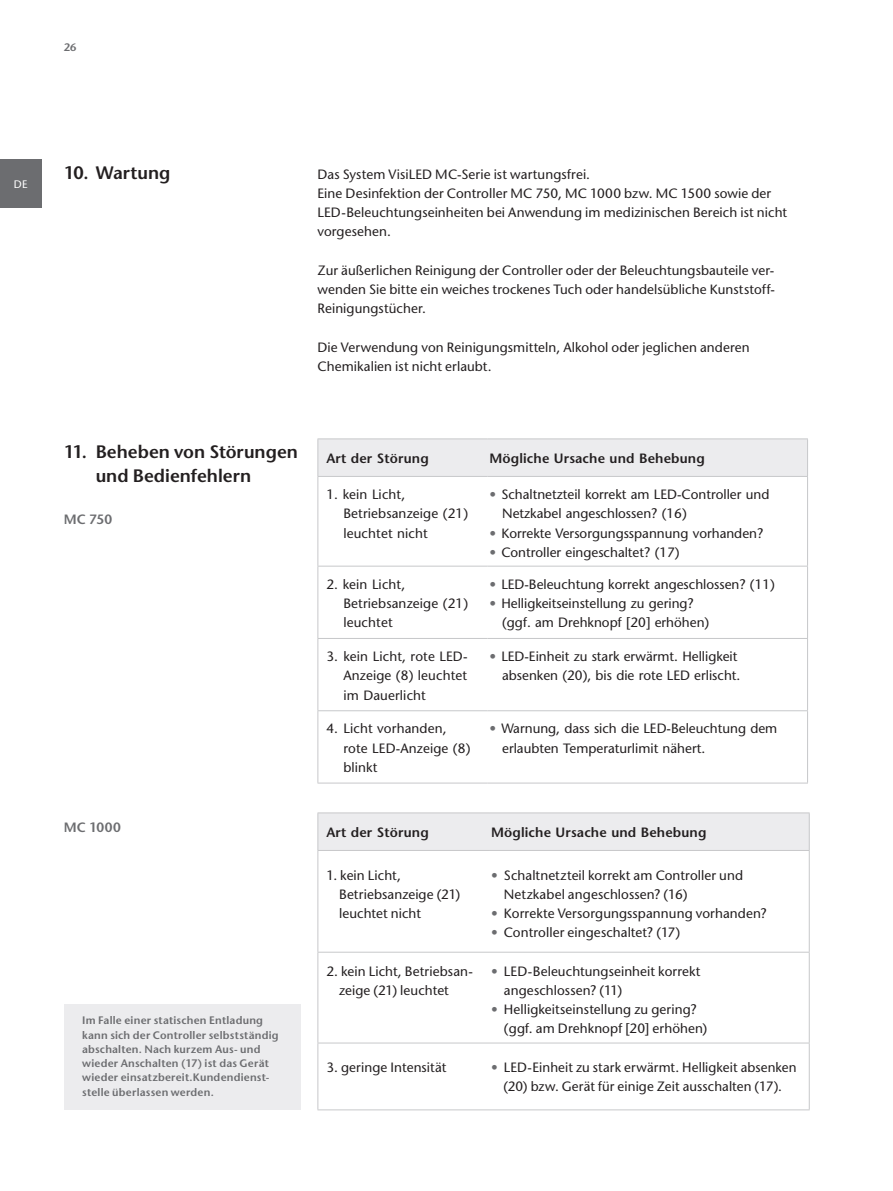
<style>
.page{position:relative;width:893px;height:1191px;background:#fff}
.page>*{position:absolute;margin:0;border:0;box-sizing:border-box;transform-origin:0 0}
.t1{font:600 18px/24px "Stone Sans Std";color:#231f20}
.t2{font:500 13.5px/19.2px "Stone Sans Std";letter-spacing:.005em;color:#231f20}
.t3{font:600 13.5px "Stone Sans Std";letter-spacing:.01em;color:#231f20}
.t4{font:600 13.5px "Stone Sans Std";letter-spacing:.01em;color:#6c6d70}
.t5{font:600 10.8px/14.2px "Stone Sans Std";letter-spacing:.02em;color:#6c6d70}
.t6{font:500 10.8px "Stone Sans Std";color:#fff}
.s1{color:#6c6d70}
</style>
<div class="page">
<div style="left:0;top:159px;width:41px;height:48px;background:#6c6d70"></div>
<div style="left:318px;top:439px;width:489px;height:37px;background:#ececee"></div>
<hr style="left:317px;top:566px;width:170px;height:1px;background:#c7c8ca">
<hr style="left:317px;top:638px;width:170px;height:1px;background:#c7c8ca">
<hr style="left:487px;top:638px;width:321px;height:1px;background:#c7c8ca">
<hr style="left:317px;top:710px;width:170px;height:1px;background:#c7c8ca">
<hr style="left:487px;top:710px;width:321px;height:1px;background:#c7c8ca">
<hr style="left:317px;top:782px;width:170px;height:1px;background:#c7c8ca">
<hr style="left:487px;top:782px;width:321px;height:1px;background:#c7c8ca">
<hr style="left:317px;top:477px;width:1px;height:89px;background:#c7c8ca">
<hr style="left:317px;top:566px;width:1px;height:72px;background:#c7c8ca">
<hr style="left:487px;top:566px;width:321px;height:1px;background:#c7c8ca">
<hr style="left:317px;top:639px;width:1px;height:71px;background:#c7c8ca">
<hr style="left:317px;top:711px;width:1px;height:71px;background:#c7c8ca">
<hr style="left:317px;top:438px;width:170px;height:1px;background:#c7c8ca">
<hr style="left:317px;top:439px;width:1px;height:37px;background:#c7c8ca">
<hr style="left:487px;top:438px;width:321px;height:1px;background:#c7c8ca">
<hr style="left:317px;top:476px;width:170px;height:1px;background:#c7c8ca">
<hr style="left:487px;top:476px;width:321px;height:1px;background:#c7c8ca">
<hr style="left:807px;top:439px;width:1px;height:37px;background:#c7c8ca">
<hr style="left:807px;top:477px;width:1px;height:89px;background:#c7c8ca">
<hr style="left:807px;top:566px;width:1px;height:72px;background:#c7c8ca">
<hr style="left:807px;top:639px;width:1px;height:71px;background:#c7c8ca">
<hr style="left:807px;top:711px;width:1px;height:71px;background:#c7c8ca">
<div style="left:318px;top:813px;width:491px;height:37px;background:#ececee"></div>
<hr style="left:317px;top:951px;width:172px;height:1px;background:#c7c8ca">
<hr style="left:317px;top:1042px;width:172px;height:1px;background:#c7c8ca">
<hr style="left:489px;top:1042px;width:321px;height:1px;background:#c7c8ca">
<hr style="left:317px;top:1109px;width:172px;height:1px;background:#c7c8ca">
<hr style="left:489px;top:1109px;width:321px;height:1px;background:#c7c8ca">
<hr style="left:317px;top:851px;width:1px;height:100px;background:#c7c8ca">
<hr style="left:317px;top:952px;width:1px;height:90px;background:#c7c8ca">
<hr style="left:489px;top:951px;width:321px;height:1px;background:#c7c8ca">
<hr style="left:317px;top:1043px;width:1px;height:66px;background:#c7c8ca">
<hr style="left:317px;top:812px;width:172px;height:1px;background:#c7c8ca">
<hr style="left:317px;top:813px;width:1px;height:37px;background:#c7c8ca">
<hr style="left:489px;top:812px;width:321px;height:1px;background:#c7c8ca">
<hr style="left:317px;top:850px;width:172px;height:1px;background:#c7c8ca">
<hr style="left:489px;top:850px;width:321px;height:1px;background:#c7c8ca">
<hr style="left:809px;top:813px;width:1px;height:37px;background:#c7c8ca">
<hr style="left:809px;top:851px;width:1px;height:100px;background:#c7c8ca">
<hr style="left:809px;top:952px;width:1px;height:90px;background:#c7c8ca">
<hr style="left:809px;top:1043px;width:1px;height:66px;background:#c7c8ca">
<div style="left:64px;top:1004px;width:236px;height:106px;background:#ececee"></div>
<p class="t5" style="left:64px;top:40px;width:14px">26</p>
<p class="t6" style="left:14px;top:177px;width:15px">DE</p>
<h1 class="t1" style="left:64px;top:161px;width:108px">10. Wartung</h1>
<p class="t2" style="left:317px;top:164px;width:471px">Das System VisiLED MC-Serie ist wartungsfrei.<br>Eine Desinfektion der Controller MC 750, MC 1000 bzw. MC 1500 sowie der LED-Beleuchtungseinheiten bei Anwendung im medizinischen Bereich ist nicht vorgesehen.</p>
<p class="t2" style="left:317px;top:260px;width:459px;text-align:justify">Zur äußerlichen Reinigung der Controller oder der Beleuchtungsbauteile ver&shy;wenden Sie bitte ein weiches trockenes Tuch oder handelsübliche Kunststoff-Reinigungstücher.</p>
<p class="t2" style="left:317px;top:337px;width:434px">Die Verwendung von Reinigungsmitteln, Alkohol oder jeglichen anderen<br>Chemikalien ist nicht erlaubt.</p>
<h1 class="t1" style="left:96px;top:439px;width:204px;text-indent:-32px">11. Beheben von Störungen und Bedienfehlern</h1>
<p class="t4" style="left:64px;top:511px;width:50px">MC 750</p>
<p class="t4" style="left:64px;top:819px;width:58px">MC 1000</p>
<p class="t5" style="left:82px;top:1013px;width:198px">Im Falle einer statischen Entladung kann sich der Controller selbstständig abschalten. Nach kurzem Aus- und wieder Anschalten (17) ist das Gerät wieder einsatzbereit.Kundendienst&shy;stelle überlassen werden.</p>
<p class="t3" style="left:326px;top:450px;width:104px">Art der Störung</p>
<p class="t3" style="left:489px;top:450px;width:217px">Mögliche Ursache und Behebung</p>
<p class="t2" style="left:343px;top:485px;width:126px;text-indent:-17px">1. kein Licht,<br>Betriebsanzeige (21) leuchtet nicht</p>
<p class="t2" style="left:502px;top:485px;width:269px;text-indent:-13px"><span class="s1">•</span> Schaltnetzteil korrekt am LED-Controller und<br>Netzkabel angeschlossen? (16)</p>
<p class="t2" style="left:489px;top:523px;width:275px"><span class="s1">•</span> Korrekte Versorgungsspannung vorhanden?</p>
<p class="t2" style="left:489px;top:542px;width:192px"><span class="s1">•</span> Controller eingeschaltet? (17)</p>
<p class="t2" style="left:343px;top:574px;width:126px;text-indent:-17px">2. kein Licht,<br>Betriebsanzeige (21) leuchtet</p>
<p class="t2" style="left:489px;top:574px;width:287px"><span class="s1">•</span> LED-Beleuchtung korrekt angeschlossen? (11)</p>
<p class="t2" style="left:502px;top:594px;width:209px;text-indent:-13px"><span class="s1">•</span> Helligkeitseinstellung zu gering? (ggf. am Drehknopf [20] erhöhen)</p>
<p class="t2" style="left:343px;top:647px;width:126px;text-align:justify;text-indent:-17px">3. kein Licht, rote LED-Anzeige (8) leuchtet im Dauerlicht</p>
<p class="t2" style="left:489px;top:647px;width:252px;text-align:right"><span class="s1">•</span> LED-Einheit zu stark erwärmt. Helligkeit absenken (20), bis die rote LED erlischt.</p>
<p class="t2" style="left:343px;top:719px;width:129px;text-indent:-17px">4. Licht vorhanden, rote LED-Anzeige (8) blinkt</p>
<p class="t2" style="left:502px;top:719px;width:277px;text-indent:-13px"><span class="s1">•</span> Warnung, dass sich die LED-Beleuchtung dem erlaubten Temperaturlimit nähert.</p>
<p class="t3" style="left:326px;top:824px;width:104px">Art der Störung</p>
<p class="t3" style="left:491px;top:824px;width:217px">Mögliche Ursache und Behebung</p>
<p class="t2" style="left:339px;top:865px;width:123px;text-indent:-13px">1. kein Licht,<br>Betriebsanzeige (21) leuchtet nicht</p>
<p class="t2" style="left:504px;top:865px;width:241px;text-indent:-13px"><span class="s1">•</span> Schaltnetzteil korrekt am Controller und<br>Netzkabel angeschlossen? (16)</p>
<p class="t2" style="left:491px;top:904px;width:277px"><span class="s1">•</span> Korrekte Versorgungsspannung vorhanden?</p>
<p class="t2" style="left:491px;top:923px;width:191px"><span class="s1">•</span> Controller eingeschaltet? (17)</p>
<p class="t2" style="left:339px;top:961px;width:135px;text-indent:-13px">2. kein Licht, Betriebsan&shy;zeige (21) leuchtet</p>
<p class="t2" style="left:504px;top:961px;width:198px;text-indent:-13px"><span class="s1">•</span> LED-Beleuchtungseinheit korrekt angeschlossen? (11)</p>
<p class="t2" style="left:504px;top:1000px;width:205px;text-indent:-13px"><span class="s1">•</span> Helligkeitseinstellung zu gering? (ggf. am Drehknopf [20] erhöhen)</p>
<p class="t2" style="left:326px;top:1057px;width:122px">3. geringe Intensität</p>
<p class="t2" style="left:491px;top:1057px;width:307px;text-align:center"><span class="s1">•</span> LED-Einheit zu stark erwärmt. Helligkeit absenken (20) bzw. Gerät für einige Zeit ausschalten (17).</p>
</div>
